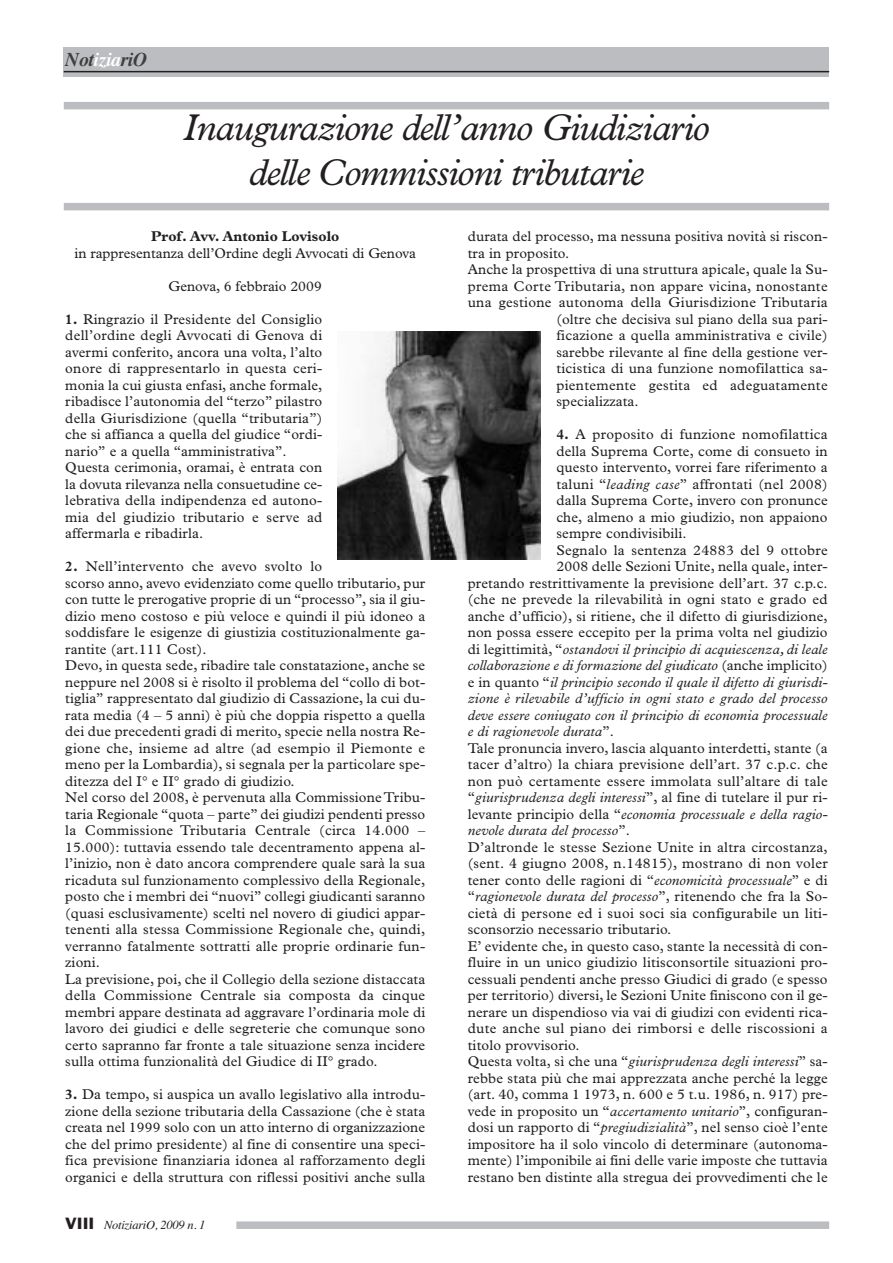
<style>
.page{position:relative;width:893px;height:1263px;background:#fff}
.page>*{position:absolute;margin:0;border:0;box-sizing:border-box;transform-origin:0 0}
.t1{font:italic 37.5px/45px "Plantin";letter-spacing:-.025em;color:#231f20;text-align:center}
.t2{font:italic 700 19.5px "Times";letter-spacing:-.015em;color:#3e3e3f}
.t3{font:14.25px/16.5px "Plantin";letter-spacing:.01em;color:#231f20}
.t4{font:italic 14.25px "Plantin";letter-spacing:.01em;color:#231f20}
.t5{font:700 14.25px "Plantin";color:#231f20}
.t6{font:italic 12.45px "Times";letter-spacing:-.02em;color:#231f20}
.s1{color:#fff}
.s2{font-weight:700}
.s3{font-family:"Franklin Gothic";font-style:normal;font-size:15px}
.s4{font-style:italic}
.s5{font-style:normal}
</style>
<div class="page">
<div style="left:64px;top:47px;width:765px;height:30px;background:#bcbdc0"></div>
<hr style="left:64px;top:71px;width:765px;height:1px;background:#231f20">
<div style="left:236px;top:1221px;width:593px;height:8px;background:#bcbdc0"></div>
<div style="left:64px;top:203px;width:765px;height:7px;background:#bcbdc0"></div>
<div style="left:64px;top:102px;width:765px;height:7px;background:#bcbdc0"></div>
<img style="left:338px;top:332px;width:203px;height:228px">
<h2 class="t2" style="left:65px;top:48px;width:83px">Not<span class="s1">izia</span>riO</h2>
<h1 class="t1" style="left:183px;top:109px;width:528px">Inaugurazione dell’anno Giudiziario delle Commissioni tributarie</h1>
<p class="t5" style="left:151px;top:231px;width:190px">Prof. Avv. Antonio Lovisolo</p>
<p class="t3" style="left:74px;top:246px;width:343px">in rappresentanza dell’Ordine degli Avvocati di Genova</p>
<p class="t3" style="left:169px;top:279px;width:155px">Genova, 6 febbraio 2009</p>
<p class="t3" style="left:65px;top:312px;width:259px"><span class="s2">1.</span> Ringrazio il Presidente del Consiglio dell’ordine degli Avvocati di Genova di avermi conferito, ancora una volta, l’alto onore di rappresentarlo in questa ceri&shy;monia la cui giusta enfasi, anche formale, ribadisce l’autonomia del “terzo” pilastro della Giurisdizione (quella “tributaria”) che si affianca a quella del giudice “ordi&shy;nario” e a quella “amministrativa”.<br>Questa cerimonia, oramai, è entrata con la dovuta rilevanza nella consuetudine ce&shy;lebrativa della indipendenza ed autono&shy;mia del giudizio tributario e serve ad affermarla e ribadirla.</p>
<p class="t3" style="left:65px;top:559px;width:361px"><span class="s2">2.</span> Nell’intervento che avevo svolto lo<br>scorso anno, avevo evidenziato come quello tributario, pur con tutte le prerogative proprie di un “processo”, sia il giu&shy;dizio meno costoso e più veloce e quindi il più idoneo a soddisfare le esigenze di giustizia costituzionalmente ga&shy;rantite (art.111 Cost).<br>Devo, in questa sede, ribadire tale constatazione, anche se neppure nel 2008 si è risolto il problema del “collo di bot&shy;tiglia” rappresentato dal giudizio di Cassazione, la cui du&shy;rata media (4 – 5 anni) è più che doppia rispetto a quella dei due precedenti gradi di merito, specie nella nostra Re&shy;gione che, insieme ad altre (ad esempio il Piemonte e meno per la Lombardia), si segnala per la particolare spe&shy;ditezza del I° e II° grado di giudizio.<br>Nel corso del 2008, è pervenuta alla CommissioneTribu&shy;taria Regionale “quota – parte” dei giudizi pendenti presso la Commissione Tributaria Centrale (circa 14.000 – 15.000): tuttavia essendo tale decentramento appena al&shy;l’inizio, non è dato ancora comprendere quale sarà la sua ricaduta sul funzionamento complessivo della Regionale, posto che i membri dei “nuovi” collegi giudicanti saranno (quasi esclusivamente) scelti nel novero di giudici appar&shy;tenenti alla stessa Commissione Regionale che, quindi, verranno fatalmente sottratti alle proprie ordinarie fun&shy;zioni.<br>La previsione, poi, che il Collegio della sezione distaccata della Commissione Centrale sia composta da cinque membri appare destinata ad aggravare l’ordinaria mole di lavoro dei giudici e delle segreterie che comunque sono certo sapranno far fronte a tale situazione senza incidere sulla ottima funzionalità del Giudice di II° grado.</p>
<p class="t3" style="left:65px;top:1087px;width:361px;text-align:justify"><span class="s2">3.</span> Da tempo, si auspica un avallo legislativo alla introdu&shy;zione della sezione tributaria della Cassazione (che è stata creata nel 1999 solo con un atto interno di organizzazione che del primo presidente) al fine di consentire una speci&shy;fica previsione finanziaria idonea al rafforzamento degli organici e della struttura con riflessi positivi anche sulla</p>
<p class="t6" style="left:65px;top:1217px;width:142px"><span class="s3">VIII</span> NotiziariO, 2009 n. 1</p>
<p class="t3" style="left:468px;top:229px;width:361px">durata del processo, ma nessuna positiva novità si riscon-</p>
<p class="t3" style="left:468px;top:246px;width:103px">tra in proposito.</p>
<p class="t3" style="left:468px;top:262px;width:361px">Anche la prospettiva di una struttura apicale, quale la Su-</p>
<p class="t3" style="left:468px;top:279px;width:361px">prema Corte Tributaria, non appare vicina, nonostante</p>
<p class="t3" style="left:468px;top:295px;width:361px">una gestione autonoma della Giurisdizione Tributaria</p>
<p class="t3" style="left:556px;top:312px;width:273px">(oltre che decisiva sul piano della sua pari-</p>
<p class="t3" style="left:556px;top:328px;width:273px">ficazione a quella amministrativa e civile)</p>
<p class="t3" style="left:556px;top:345px;width:273px">sarebbe rilevante al fine della gestione ver-</p>
<p class="t3" style="left:556px;top:361px;width:273px">ticistica di una funzione nomofilattica sa-</p>
<p class="t3" style="left:556px;top:378px;width:273px">pientemente gestita ed adeguatamente</p>
<p class="t3" style="left:556px;top:394px;width:84px">specializzata.</p>
<p class="t3" style="left:556px;top:427px;width:273px"><span class="s2">4.</span> A proposito di funzione nomofilattica</p>
<p class="t3" style="left:556px;top:444px;width:273px">della Suprema Corte, come di consueto in</p>
<p class="t3" style="left:556px;top:460px;width:273px">questo intervento, vorrei fare riferimento a</p>
<p class="t3" style="left:556px;top:477px;width:273px">taluni “<span class="s4">leading case</span>” affrontati (nel 2008)</p>
<p class="t3" style="left:556px;top:493px;width:273px">dalla Suprema Corte, invero con pronunce</p>
<p class="t3" style="left:556px;top:510px;width:273px">che, almeno a mio giudizio, non appaiono</p>
<p class="t3" style="left:556px;top:526px;width:132px">sempre condivisibili.</p>
<p class="t3" style="left:556px;top:543px;width:273px">Segnalo la sentenza 24883 del 9 ottobre</p>
<p class="t3" style="left:556px;top:559px;width:273px">2008 delle Sezioni Unite, nella quale, inter-</p>
<p class="t3" style="left:468px;top:576px;width:361px">pretando restrittivamente la previsione dell’art. 37 c.p.c.</p>
<p class="t3" style="left:468px;top:592px;width:361px">(che ne prevede la rilevabilità in ogni stato e grado ed</p>
<p class="t3" style="left:468px;top:609px;width:361px">anche d’ufficio), si ritiene, che il difetto di giurisdizione,</p>
<p class="t3" style="left:468px;top:625px;width:361px">non possa essere eccepito per la prima volta nel giudizio</p>
<p class="t4" style="left:468px;top:644px;width:361px"><span class="s5">di legittimità, “</span>ostandovi il principio di acquiescenza, di leale</p>
<p class="t4" style="left:468px;top:660px;width:361px">collaborazione e di formazione del giudicato <span class="s5">(anche implicito)</span></p>
<p class="t4" style="left:468px;top:677px;width:361px"><span class="s5">e in quanto “</span>il principio secondo il quale il difetto di giurisdi-</p>
<p class="t4" style="left:468px;top:693px;width:361px">zione è rilevabile d’ufficio in ogni stato e grado del processo</p>
<p class="t4" style="left:468px;top:710px;width:361px">deve essere coniugato con il principio di economia processuale</p>
<p class="t4" style="left:468px;top:726px;width:148px">e di ragionevole durata<span class="s5">”.</span></p>
<p class="t3" style="left:468px;top:741px;width:361px">Tale pronuncia invero, lascia alquanto interdetti, stante (a</p>
<p class="t3" style="left:468px;top:757px;width:361px">tacer d’altro) la chiara previsione dell’art. 37 c.p.c. che</p>
<p class="t3" style="left:468px;top:774px;width:361px">non può certamente essere immolata sull’altare di tale</p>
<p class="t4" style="left:468px;top:792px;width:361px"><span class="s5">“</span>giurisprudenza degli interessi<span class="s5">”, al fine di tutelare il pur ri-</span></p>
<p class="t4" style="left:468px;top:809px;width:361px"><span class="s5">levante principio della “</span>economia processuale e della ragio-</p>
<p class="t4" style="left:468px;top:825px;width:164px">nevole durata del processo<span class="s5">”.</span></p>
<p class="t3" style="left:468px;top:840px;width:361px">D’altronde le stesse Sezione Unite in altra circostanza,</p>
<p class="t3" style="left:468px;top:856px;width:361px">(sent. 4 giugno 2008, n.14815), mostrano di non voler</p>
<p class="t3" style="left:468px;top:873px;width:361px">tener conto delle ragioni di “<span class="s4">economicità processuale</span>” e di</p>
<p class="t4" style="left:468px;top:891px;width:361px"><span class="s5">“</span>ragionevole durata del processo<span class="s5">”, ritenendo che fra la So-</span></p>
<p class="t3" style="left:468px;top:906px;width:361px">cietà di persone ed i suoi soci sia configurabile un liti-</p>
<p class="t3" style="left:468px;top:922px;width:205px">sconsorzio necessario tributario.</p>
<p class="t3" style="left:468px;top:939px;width:361px">E’ evidente che, in questo caso, stante la necessità di con-</p>
<p class="t3" style="left:468px;top:955px;width:361px">fluire in un unico giudizio litisconsortile situazioni pro-</p>
<p class="t3" style="left:468px;top:972px;width:361px">cessuali pendenti anche presso Giudici di grado (e spesso</p>
<p class="t3" style="left:468px;top:988px;width:361px">per territorio) diversi, le Sezioni Unite finiscono con il ge-</p>
<p class="t3" style="left:468px;top:1005px;width:361px">nerare un dispendioso via vai di giudizi con evidenti rica-</p>
<p class="t3" style="left:468px;top:1021px;width:361px">dute anche sul piano dei rimborsi e delle riscossioni a</p>
<p class="t3" style="left:468px;top:1038px;width:113px">titolo provvisorio.</p>
<p class="t4" style="left:468px;top:1056px;width:361px"><span class="s5">Questa volta, sì che una “</span>giurisprudenza degli interessi<span class="s5">” sa-</span></p>
<p class="t3" style="left:468px;top:1071px;width:361px">rebbe stata più che mai apprezzata anche perché la legge</p>
<p class="t3" style="left:468px;top:1087px;width:361px">(art. 40, comma 1 1973, n. 600 e 5 t.u. 1986, n. 917) pre-</p>
<p class="t3" style="left:468px;top:1104px;width:361px">vede in proposito un “<span class="s4">accertamento unitario</span>”, configuran-</p>
<p class="t3" style="left:468px;top:1120px;width:361px">dosi un rapporto di “<span class="s4">pregiudizialità</span>”, nel senso cioè l’ente</p>
<p class="t3" style="left:468px;top:1137px;width:361px">impositore ha il solo vincolo di determinare (autonoma-</p>
<p class="t3" style="left:468px;top:1153px;width:361px">mente) l’imponibile ai fini delle varie imposte che tuttavia</p>
<p class="t3" style="left:468px;top:1170px;width:361px">restano ben distinte alla stregua dei provvedimenti che le</p>
</div>
